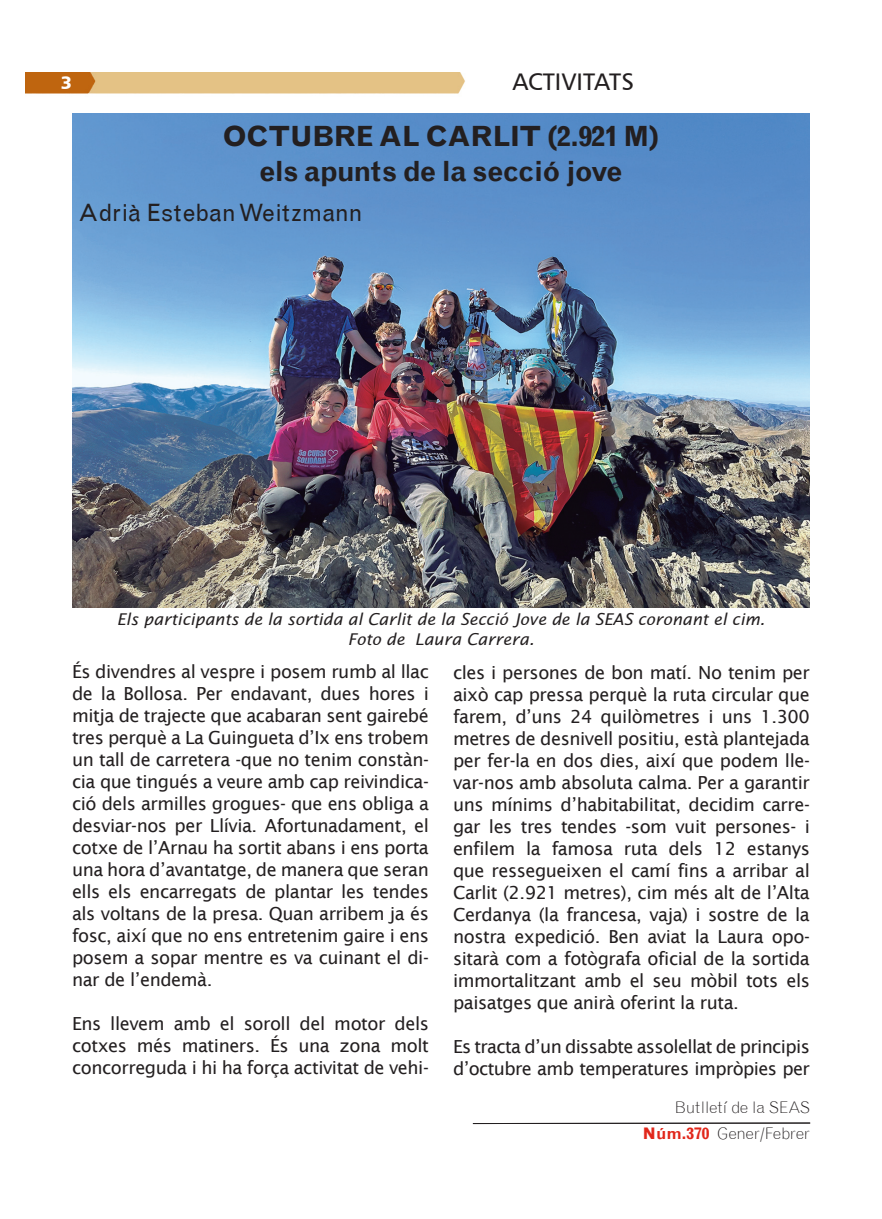
<style>
.page{position:relative;width:882px;height:1219px;background:#fff}
.page>*{position:absolute;margin:0;border:0;box-sizing:border-box;transform-origin:0 0}
.t1{font:700 28px/35px "Grotesque";letter-spacing:-.02em;color:#231f20;text-align:center}
.t2{font:24px "Grotesque";color:#231f20}
.t3{font:24px "Humanist 777 BT Roman B";color:#231f20}
.t4{font:18px/22px "Lucida Sans";letter-spacing:-.025em;color:#231f20;text-align:justify}
.t5{font:18px "Humanist 777 BT Black B";color:#fff}
.t6{font:16.2px/19.4px "Lucida Sans Ita";color:#231f20;text-align:center}
.t7{font:300 16px "Grotesque";letter-spacing:-.015em;color:#231f20}
.s1{font-weight:700;color:#e1271b}
</style>
<div class="page">
<img style="left:26px;top:72px;width:439px;height:22px">
<hr style="left:473px;top:1122px;width:337px;height:2px;background:#231f20">
<img style="left:72px;top:113px;width:738px;height:494px">
<p class="t5" style="left:61px;top:71px;width:13px">3</p>
<h2 class="t3" style="left:512px;top:67px;width:123px">ACTIVITATS</h2>
<h1 class="t1" style="left:223px;top:118px;width:437px">OCTUBRE AL CARLIT (2.921 M) els apunts de la secció jove</h1>
<h2 class="t2" style="left:78px;top:199px;width:286px">Adrià Esteban Weitzmann</h2>
<p class="t6" style="left:117px;top:610px;width:649px">Els participants de la sortida al Carlit de la Secció Jove de la SEAS coronant el cim.<br>Foto de Laura Carrera.</p>
<p class="t4" style="left:72px;top:660px;width:358px">És divendres al vespre i posem rumb al llac de la Bollosa. Per endavant, dues hores i mitja de trajecte que acabaran sent gairebé tres perquè a La Guingueta d’Ix ens trobem un tall de carretera -que no tenim constàn&shy;cia que tingués a veure amb cap reivindica&shy;ció dels armilles grogues- que ens obliga a desviar-nos per Llívia. Afortunadament, el cotxe de l’Arnau ha sortit abans i ens porta una hora d’avantatge, de manera que seran ells els encarregats de plantar les tendes als voltans de la presa. Quan arribem ja és fosc, així que no ens entretenim gaire i ens posem a sopar mentre es va cuinant el di&shy;nar de l’endemà.</p>
<p class="t4" style="left:72px;top:1012px;width:358px">Ens llevem amb el soroll del motor dels cotxes més matiners. És una zona molt concorreguda i hi ha força activitat de vehi-</p>
<p class="t4" style="left:453px;top:661px;width:358px">cles i persones de bon matí. No tenim per això cap pressa perquè la ruta circular que farem, d’uns 24 quilòmetres i uns 1.300 metres de desnivell positiu, està plantejada per fer-la en dos dies, així que podem lle&shy;var-nos amb absoluta calma. Per a garantir uns mínims d’habitabilitat, decidim carre&shy;gar les tres tendes -som vuit persones- i enfilem la famosa ruta dels 12 estanys que ressegueixen el camí fins a arribar al Carlit (2.921 metres), cim més alt de l’Alta Cerdanya (la francesa, vaja) i sostre de la nostra expedició. Ben aviat la Laura opo&shy;sitarà com a fotògrafa oficial de la sortida immortalitzant amb el seu mòbil tots els paisatges que anirà oferint la ruta.</p>
<p class="t4" style="left:453px;top:1035px;width:358px">Es tracta d’un dissabte assolellat de principis d’octubre amb temperatures impròpies per</p>
<p class="t7" style="left:674px;top:1098px;width:137px">Butlletí de la SEAS</p>
<p class="t7" style="left:642px;top:1124px;width:169px"><span class="s1">Núm.370</span> Gener/Febrer</p>
</div>
